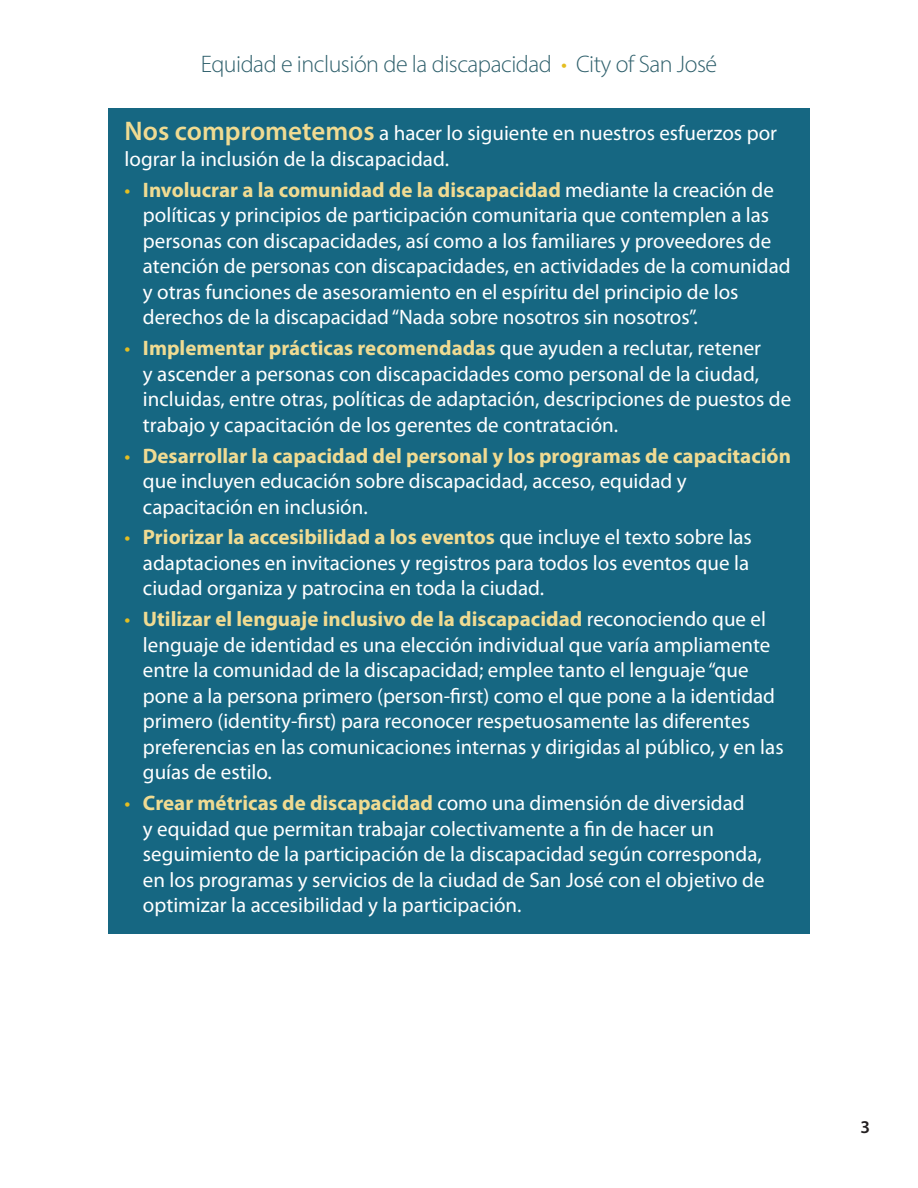
<style>
.page{position:relative;width:918px;height:1188px;background:#fff}
.page>*{position:absolute;margin:0;border:0;box-sizing:border-box;transform-origin:0 0}
.t1{font:300 24px "Myriad Pro";letter-spacing:-.02em;color:#30616d}
.t2{font:21px/25.5px "Myriad Pro";color:#fff}
.t3{font:600 18px "Myriad Pro";color:#231f20}
.s1{color:#e4be21}
.s2{font-weight:600;font-size:27px;color:#f0db92}
.s3{font-weight:700;color:#f0db92}
</style>
<div class="page">
<div style="left:108px;top:108px;width:702px;height:825px;background:#166782"></div>
<p class="t1" style="left:201px;top:50px;width:518px">Equidad e inclusión de la discapacidad <span class="s1">•</span> City of San José</p>
<p class="t2" style="left:125px;top:120px;width:654px"><span class="s2">Nos comprometemos</span> a hacer lo siguiente en nuestros esfuerzos por lograr la inclusión de la discapacidad.</p>
<p class="t2" style="left:143px;top:177px;width:649px;text-indent:-18px"><span class="s1">•</span> <span class="s3">Involucrar a la comunidad de la discapacidad</span> mediante la creación de políticas y principios de participación comunitaria que contemplen a las personas con discapacidades, así como a los familiares y proveedores de atención de personas con discapacidades, en actividades de la comunidad y otras funciones de asesoramiento en el espíritu del principio de los derechos de la discapacidad “Nada sobre nosotros sin nosotros”.</p>
<p class="t2" style="left:143px;top:335px;width:650px;text-indent:-18px"><span class="s1">•</span> <span class="s3">Implementar prácticas recomendadas</span> que ayuden a reclutar, retener<br>y ascender a personas con discapacidades como personal de la ciudad, incluidas, entre otras, políticas de adaptación, descripciones de puestos de trabajo y capacitación de los gerentes de contratación.</p>
<p class="t2" style="left:143px;top:442px;width:650px;text-indent:-18px"><span class="s1">•</span> <span class="s3">Desarrollar la capacidad del personal y los programas de capacitación </span>que incluyen educación sobre discapacidad, acceso, equidad y capacitación en inclusión.</p>
<p class="t2" style="left:143px;top:524px;width:610px;text-indent:-18px"><span class="s1">•</span> <span class="s3">Priorizar la accesibilidad a los eventos</span> que incluye el texto sobre las adaptaciones en invitaciones y registros para todos los eventos que la ciudad organiza y patrocina en toda la ciudad.</p>
<p class="t2" style="left:143px;top:606px;width:642px;text-indent:-18px"><span class="s1">•</span> <span class="s3">Utilizar el lenguaje inclusivo de la discapacidad</span> reconociendo que el lenguaje de identidad es una elección individual que varía ampliamente entre la comunidad de la discapacidad; emplee tanto el lenguaje “que pone a la persona primero (person-first) como el que pone a la identidad primero (identity-first) para reconocer respetuosamente las diferentes preferencias en las comunicaciones internas y dirigidas al público, y en las guías de estilo.</p>
<p class="t2" style="left:143px;top:790px;width:623px;text-indent:-18px"><span class="s1">•</span> <span class="s3">Crear métricas de discapacidad</span> como una dimensión de diversidad<br>y equidad que permitan trabajar colectivamente a fin de hacer un seguimiento de la participación de la discapacidad según corresponda, en los programas y servicios de la ciudad de San José con el objetivo de optimizar la accesibilidad y la participación.</p>
<p class="t3" style="left:860px;top:1116px;width:11px">3</p>
</div>
